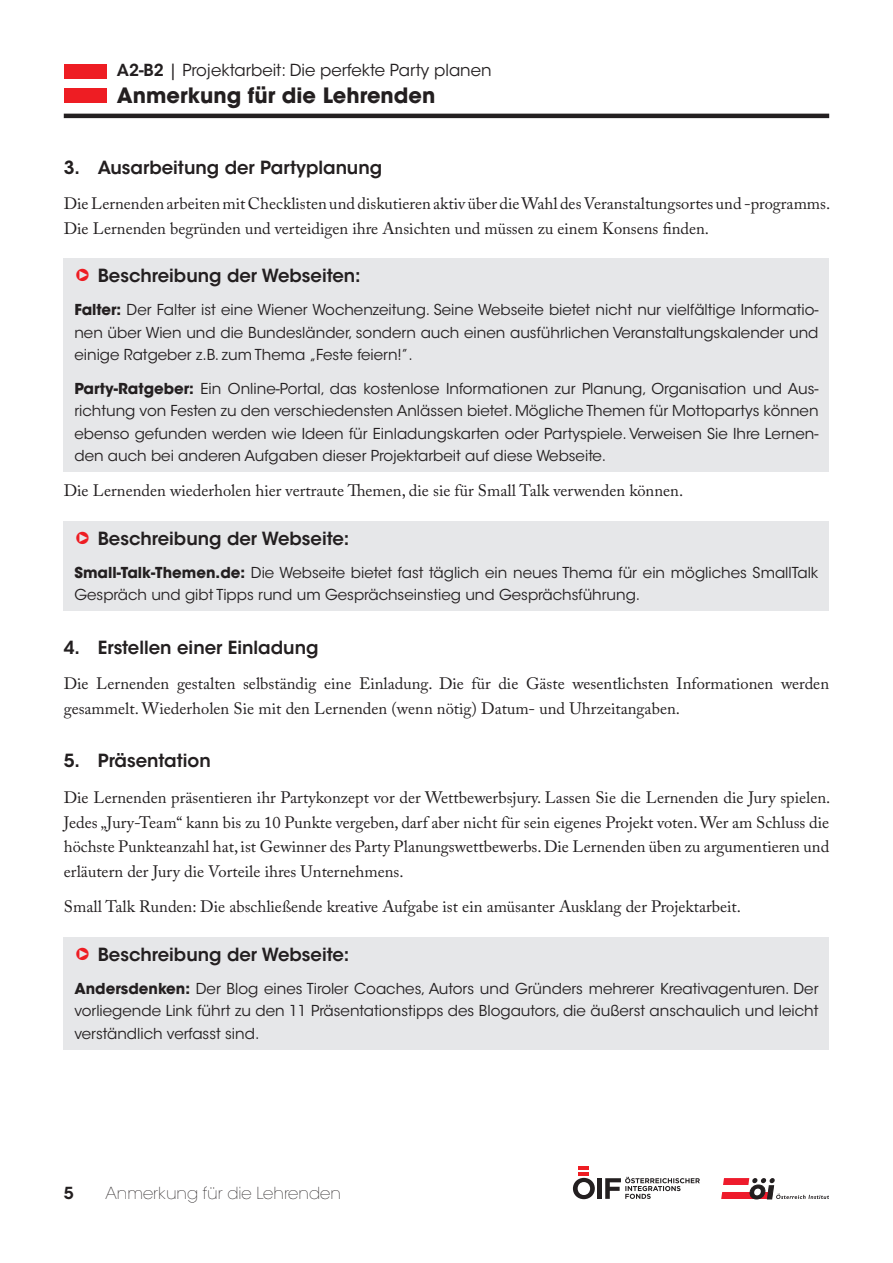
<style>
.page{position:relative;width:893px;height:1263px;background:#fff}
.page>*{position:absolute;margin:0;border:0;box-sizing:border-box;transform-origin:0 0}
.t1{font:700 21px "ITC Avant Garde Std";color:#231f20}
.t2{font:600 18px "ITC Avant Garde Std";color:#231f20}
.t3{font:16.5px/24.8px "Adobe Caslon Pro";color:#231f20}
.t4{font:16.5px "ITC Avant Garde Std";color:#231f20}
.t5{font:200 16.5px "ITC Avant Garde Std";color:#231f20}
.t6{font:600 16.5px "ITC Avant Garde Std";color:#231f20}
.t7{font:15px/22.5px "ITC Avant Garde Std";color:#231f20;text-align:justify}
.s1{font-weight:600}
.s2{color:#ee1d23}
.s3{font-weight:700}
</style>
<div class="page">
<svg style="left:573px;top:1178px;width:22px;height:21px"></svg>
<div style="left:597px;top:1178px;width:5px;height:21px;background:#231f20"></div>
<hr style="left:578px;top:1172px;width:11px;height:4px;background:#ee1d23">
<hr style="left:578px;top:1166px;width:11px;height:4px;background:#ee1d23">
<svg style="left:605px;top:1177px;width:95px;height:22px"></svg>
<svg style="left:721px;top:1178px;width:108px;height:21px"></svg>
<div style="left:64px;top:88px;width:42px;height:15px;background:#ee1d23"></div>
<div style="left:64px;top:64px;width:42px;height:14px;background:#ee1d23"></div>
<hr style="left:64px;top:114px;width:765px;height:4px;background:#231f20">
<div style="left:64px;top:258px;width:765px;height:35px;background:#e6e7e9"></div>
<div style="left:64px;top:294px;width:765px;height:44px;background:#e6e7e9"></div>
<div style="left:64px;top:338px;width:765px;height:33px;background:#e6e7e9"></div>
<div style="left:64px;top:372px;width:765px;height:44px;background:#e6e7e9"></div>
<div style="left:64px;top:416px;width:765px;height:22px;background:#e6e7e9"></div>
<div style="left:64px;top:438px;width:765px;height:34px;background:#e6e7e9"></div>
<div style="left:64px;top:521px;width:765px;height:34px;background:#e6e7e9"></div>
<div style="left:64px;top:556px;width:765px;height:55px;background:#e6e7e9"></div>
<div style="left:64px;top:937px;width:765px;height:34px;background:#e6e7e9"></div>
<div style="left:64px;top:972px;width:765px;height:44px;background:#e6e7e9"></div>
<div style="left:64px;top:1016px;width:765px;height:33px;background:#e6e7e9"></div>
<p class="t4" style="left:117px;top:60px;width:376px"><span class="s1">A2-B2</span> | Projektarbeit: Die perfekte Party planen</p>
<h1 class="t1" style="left:117px;top:81px;width:320px">Anmerkung für die Lehrenden</h1>
<p class="t2" style="left:64px;top:156px;width:320px">3. Ausarbeitung der Partyplanung</p>
<p class="t3" style="left:64px;top:191px;width:768px">Die Lernenden arbeiten mit Checklisten und diskutieren aktiv über die Wahl des Veranstaltungsortes und -programms.<br>Die Lernenden begründen und verteidigen ihre Ansichten und müssen zu einem Konsens finden.</p>
<p class="t2" style="left:74px;top:264px;width:288px"><span class="s2">❑</span> Beschreibung der Webseiten:</p>
<p class="t7" style="left:74px;top:299px;width:746px"><span class="s3">Falter:</span> Der Falter ist eine Wiener Wochenzeitung. Seine Webseite bietet nicht nur vielfältige Informatio&shy;nen über Wien und die Bundesländer, sondern auch einen ausführlichen Veranstaltungskalender und einige Ratgeber z.B. zum Thema „Feste feiern!”.</p>
<p class="t7" style="left:74px;top:377px;width:746px"><span class="s3">Party-Ratgeber:</span> Ein Online-Portal, das kostenlose Informationen zur Planung, Organisation und Aus&shy;richtung von Festen zu den verschiedensten Anlässen bietet. Mögliche Themen für Mottopartys können ebenso gefunden werden wie Ideen für Einladungskarten oder Partyspiele. Verweisen Sie Ihre Lernen&shy;den auch bei anderen Aufgaben dieser Projektarbeit auf diese Webseite.</p>
<p class="t3" style="left:64px;top:478px;width:621px">Die Lernenden wiederholen hier vertraute Themen, die sie für Small Talk verwenden können.</p>
<p class="t2" style="left:74px;top:527px;width:276px"><span class="s2">❑</span> Beschreibung der Webseite:</p>
<p class="t7" style="left:74px;top:561px;width:746px"><span class="s3">Small-Talk-Themen.de:</span> Die Webseite bietet fast täglich ein neues Thema für ein mögliches SmallTalk<br>Gespräch und gibt Tipps rund um Gesprächseinstieg und Gesprächsführung.</p>
<p class="t2" style="left:64px;top:636px;width:256px">4. Erstellen einer Einladung</p>
<p class="t3" style="left:64px;top:671px;width:767px">Die Lernenden gestalten selbständig eine Einladung. Die für die Gäste wesentlichsten Informationen werden gesammelt. Wiederholen Sie mit den Lernenden (wenn nötig) Datum- und Uhrzeitangaben.</p>
<p class="t2" style="left:64px;top:749px;width:149px">5. Präsentation</p>
<p class="t3" style="left:64px;top:785px;width:768px;text-align:justify">Die Lernenden präsentieren ihr Partykonzept vor der Wettbewerbsjury. Lassen Sie die Lernenden die Jury spielen.<br>Jedes „Jury-Team“ kann bis zu 10 Punkte vergeben, darf aber nicht für sein eigenes Projekt voten. Wer am Schluss die höchste Punkteanzahl hat, ist Gewinner des Party Planungswettbewerbs. Die Lernenden üben zu argumentieren und erläutern der Jury die Vorteile ihres Unternehmens.</p>
<p class="t3" style="left:64px;top:894px;width:679px">Small Talk Runden: Die abschließende kreative Aufgabe ist ein amüsanter Ausklang der Projektarbeit.</p>
<p class="t2" style="left:74px;top:943px;width:276px"><span class="s2">❑</span> Beschreibung der Webseite:</p>
<p class="t7" style="left:74px;top:977px;width:746px"><span class="s3">Andersdenken:</span> Der Blog eines Tiroler Coaches, Autors und Gründers mehrerer Kreativagenturen. Der vorliegende Link führt zu den 11 Präsentationstipps des Blogautors, die äußerst anschaulich und leicht verständlich verfasst sind.</p>
<p class="t6" style="left:64px;top:1182px;width:11px">5</p>
<p class="t5" style="left:106px;top:1183px;width:237px">Anmerkung für die Lehrenden</p>
</div>
